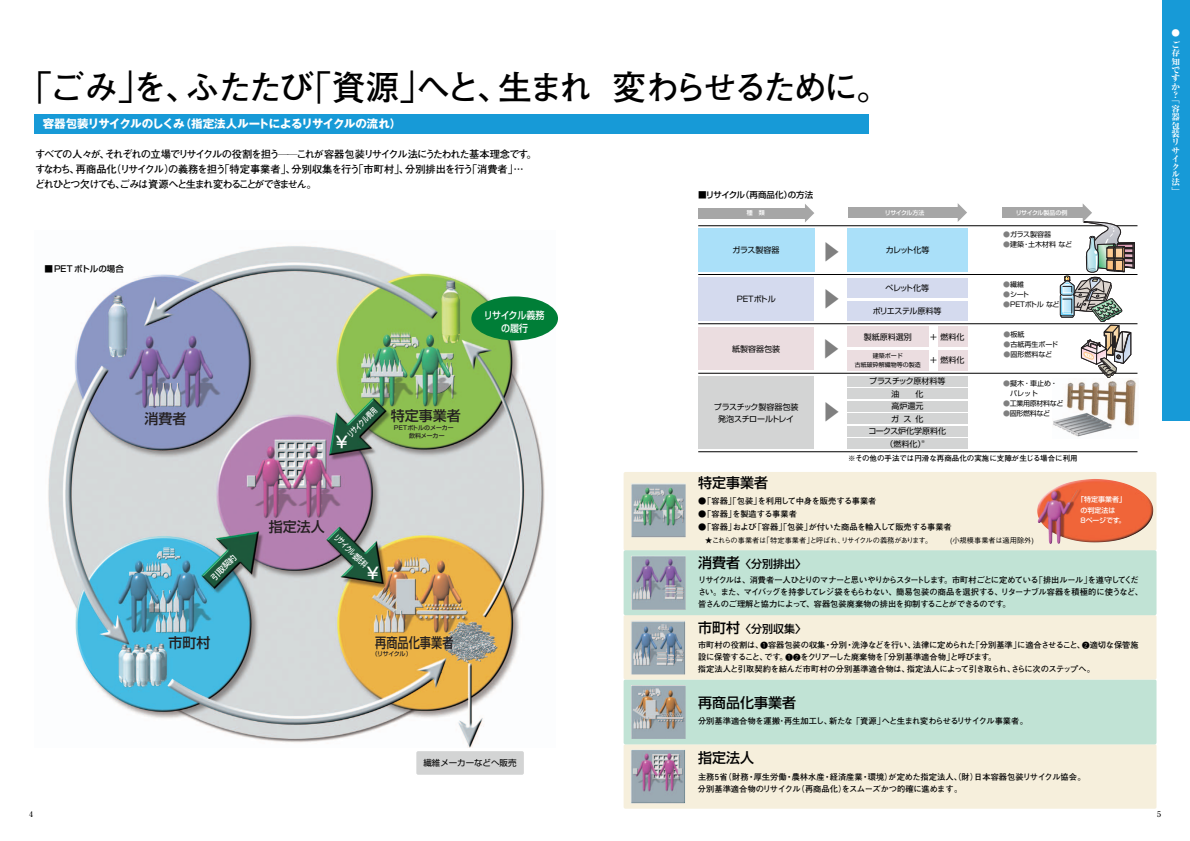
<style>
.page{position:relative;width:1190px;height:841px;background:#fff}
.page>*{position:absolute;margin:0;border:0;box-sizing:border-box;transform-origin:0 0}
.t1{font:700 34px "Futo Go B101";letter-spacing:-.095em;color:#000}
.t2{font:20px "Shin Go";color:#808080}
.t3{font:500 16px "Shin Go";color:#fff}
.t4{font:500 14px "Shin Go";color:#000}
.t5{font:500 14px "Shin Go";color:#231f20}
.t6{font:500 14px "Shin Go";color:#231f20;scale:.8 1}
.t7{font:700 11.5px "Gothic MB101";letter-spacing:-.055em;color:#fff}
.t8{font:500 11px "Shin Go";color:#000}
.t9{font:700 10.2px/15px "Futo Go B101";letter-spacing:-.09em;color:#000}
.t10{font:500 10px/13px "Shin Go";letter-spacing:-.01em;color:#fff;text-align:center;scale:.9 1}
.t11{font:10px "Shin Go";color:#000}
.t12{font:500 8.5px "Shin Go";color:#000}
.t13{font:800 8.5px/8.3px "Ryumin";color:#fff;text-align:justify}
.t14{font:8.5px "Shin Go";color:#000}
.t15{font:700 8.2px/12px "Futo Go B101";letter-spacing:-.015em;color:#000}
.t16{font:700 8.2px/12px "Futo Go B101";letter-spacing:-.04em;color:#000}
.t17{font:8px/12.4px "Shin Go";color:#000;text-align:center}
.t18{font:8px/12px "Shin Go";letter-spacing:-.03em;color:#000;text-align:center}
.t19{font:500 8px "Shin Go";color:#fff;scale:.7 1}
.t20{font:8px "Shin Go";letter-spacing:-.04em;color:#000}
.t21{font:500 8px "Shin Go";color:#fff}
.t22{font:500 8px "Ryumin";color:#000}
.t23{font:700 7.5px "Futo Go B101";color:#000}
.t24{font:500 7.2px "Gothic BBB";letter-spacing:-.06em;color:#000}
.t25{font:500 7.2px "Gothic BBB";letter-spacing:-.01em;color:#000}
.t26{font:7px/10px "Shin Go";color:#000}
.t27{font:500 7px/10.5px "Shin Go";color:#fff}
.t28{font:7px "Shin Go";letter-spacing:-.045em;color:#000}
.t29{font:500 6px/8px "Shin Go";letter-spacing:-.025em;color:#231f20}
.t30{font:6px/9px "Shin Go";color:#000;text-align:center}
.t31{font:500 6px "Shin Go";letter-spacing:-.07em;color:#fff}
.t32{font:500 6px "Shin Go";letter-spacing:-.035em;color:#fff}
.t33{font:4px "Shin Go";color:#000}
.s1{color:#808080}
.s2{font-size:14px}
.s3{font-family:"Gthin Hround";font-weight:400;font-size:7.5px}
</style>
<div class="page">
<div style="left:624px;top:472px;width:533px;height:79px;background:#f6efdc;border-radius:2px"></div>
<div style="left:1162px;top:0;width:28px;height:421px;background:#179ad7"></div>
<div style="left:624px;top:744px;width:533px;height:65px;background:#f6efdc;border-radius:2px"></div>
<img style="left:1053px;top:379px;width:83px;height:58px">
<img style="left:1037px;top:479px;width:116px;height:65px">
<div style="left:34px;top:114px;width:835px;height:20px;background:#179ad7"></div>
<div style="left:698px;top:228px;width:116px;height:43px;background:#aae0f9"></div>
<hr style="left:698px;top:274px;width:440px;height:1px;background:#000">
<hr style="left:698px;top:226px;width:440px;height:1px;background:#000">
<div style="left:847px;top:229px;width:121px;height:43px;background:#aae0f9"></div>
<div style="left:698px;top:277px;width:116px;height:43px;background:#d4daee"></div>
<hr style="left:698px;top:324px;width:440px;height:1px;background:#000">
<div style="left:847px;top:278px;width:121px;height:19px;background:#d4daee"></div>
<div style="left:847px;top:376px;width:121px;height:11px;background:#d3d4d4"></div>
<div style="left:847px;top:389px;width:121px;height:10px;background:#d3d4d4"></div>
<div style="left:847px;top:401px;width:121px;height:11px;background:#d3d4d4"></div>
<div style="left:847px;top:414px;width:121px;height:10px;background:#d3d4d4"></div>
<div style="left:847px;top:426px;width:121px;height:10px;background:#d3d4d4"></div>
<div style="left:847px;top:438px;width:121px;height:11px;background:#d3d4d4"></div>
<div style="left:698px;top:377px;width:116px;height:72px;background:#d3d4d4"></div>
<hr style="left:698px;top:373px;width:440px;height:1px;background:#000">
<hr style="left:698px;top:452px;width:440px;height:1px;background:#000">
<div style="left:698px;top:327px;width:116px;height:43px;background:#ebdde0"></div>
<div style="left:847px;top:327px;width:82px;height:20px;background:#ebdde0"></div>
<div style="left:847px;top:350px;width:82px;height:20px;background:#ebdde0"></div>
<div style="left:938px;top:327px;width:29px;height:20px;background:#ebdde0"></div>
<div style="left:938px;top:351px;width:29px;height:20px;background:#ebdde0"></div>
<div style="left:698px;top:208px;width:110px;height:10px;background:#a6a6a6"></div>
<svg style="left:805px;top:204px;width:9px;height:18px"></svg>
<div style="left:848px;top:208px;width:112px;height:10px;background:#a6a6a6"></div>
<svg style="left:958px;top:203px;width:9px;height:19px"></svg>
<div style="left:1002px;top:208px;width:83px;height:10px;background:#a6a6a6"></div>
<svg style="left:1059px;top:203px;width:76px;height:175px"></svg>
<img style="left:631px;top:750px;width:54px;height:54px">
<div style="left:624px;top:680px;width:533px;height:64px;background:#c1e3d5;border-radius:2px"></div>
<img style="left:631px;top:685px;width:55px;height:54px">
<div style="left:624px;top:615px;width:533px;height:65px;background:#f6efdc;border-radius:2px"></div>
<img style="left:631px;top:621px;width:54px;height:53px">
<div style="left:624px;top:550px;width:533px;height:65px;background:#c1e3d5;border-radius:2px"></div>
<img style="left:631px;top:556px;width:55px;height:54px">
<img style="left:631px;top:483px;width:55px;height:54px">
<img style="left:48px;top:246px;width:507px;height:501px">
<div style="left:471px;top:296px;width:87px;height:44px;background:#007e37;border-radius:50%"></div>
<div style="left:416px;top:751px;width:108px;height:24px;background:#d3d4d4;border-radius:2px"></div>
<div style="left:847px;top:301px;width:120px;height:20px;background:#d4daee"></div>
<h1 class="t1" style="left:35px;top:74px;width:855px">｢ごみ｣を、ふたたび｢資源｣へと、生まれ変わらせるために。</h1>
<h3 class="t7" style="left:43px;top:120px;width:360px">容器包装リサイクルのしくみ（指定法人ルートによるリサイクルの流れ）</h3>
<p class="t9" style="left:35px;top:148px;width:503px">すべての人々が、それぞれの立場でリサイクルの役割を担う――これが容器包装リサイクル法にうたわれた基本理念です。すなわち、再商品化（リサイクル）の義務を担う「特定事業者」、分別収集を行う「市町村」、分別排出を行う「消費者」…どれひとつ欠けても、ごみは資源へと生まれ変わることができません。</p>
<p class="t12" style="left:698px;top:192px;width:117px">■リサイクル（再商品化）の方法</p>
<p class="t12" style="left:45px;top:266px;width:81px">■ＰＥＴボトルの場合</p>
<h3 class="t5" style="left:144px;top:413px;width:43px">消費者</h3>
<p class="t21" style="left:210px;top:577px;width:33px;rotate:-45deg">引取契約</p>
<h3 class="t5" style="left:168px;top:638px;width:43px">市町村</h3>
<p class="t10" style="left:484px;top:310px;width:69px">リサイクル義務の履行</p>
<p class="t19" style="left:347px;top:434px;width:55px;rotate:-45deg">リサイクル費用</p>
<h3 class="t3" style="left:334px;top:436px;width:17px">￥</h3>
<h3 class="t5" style="left:391px;top:410px;width:71px">特定事業者</h3>
<p class="t29" style="left:409px;top:424px;width:46px;text-indent:-16px">ＰＥＴボトルのメーカー飲料メーカー</p>
<h3 class="t5" style="left:269px;top:522px;width:57px">指定法人</h3>
<p class="t19" style="left:338px;top:533px;width:63px;rotate:45deg">リサイクル委託料</p>
<h3 class="t3" style="left:365px;top:567px;width:17px">￥</h3>
<h3 class="t6" style="left:375px;top:637px;width:99px">再商品化事業者</h3>
<p class="t29" style="left:372px;top:651px;width:42px">（リサイクル）</p>
<p class="t14" style="left:423px;top:760px;width:95px">繊維メーカーなどへ販売</p>
<p class="t31" style="left:747px;top:210px;width:19px">種　類</p>
<p class="t31" style="left:885px;top:210px;width:41px">リサイクル方法</p>
<p class="t32" style="left:1016px;top:210px;width:53px">リサイクル製品の例</p>
<h2 class="t2" style="left:823px;top:262px;width:21px;rotate:-90deg">▼</h2>
<h2 class="t2" style="left:823px;top:309px;width:21px;rotate:-90deg">▼</h2>
<p class="t17" style="left:733px;top:244px;width:48px">ガラス製容器</p>
<p class="t17" style="left:886px;top:245px;width:45px">カレット化等</p>
<p class="t17" style="left:886px;top:282px;width:45px">ペレット化等</p>
<p class="t17" style="left:737px;top:294px;width:41px">PETボトル</p>
<p class="t20" style="left:873px;top:308px;width:70px">ポリエステル原料等</p>
<p class="t17" style="left:732px;top:343px;width:49px">紙製容器包装</p>
<h2 class="t2" style="left:823px;top:359px;width:21px;rotate:-90deg">▼</h2>
<p class="t17" style="left:864px;top:332px;width:49px">製紙原料選別</p>
<p class="t30" style="left:855px;top:352px;width:67px">建築ボード<br>古紙破砕解繊物等の製造</p>
<p class="t17" style="left:941px;top:331px;width:25px">燃料化</p>
<p class="t17" style="left:941px;top:355px;width:25px">燃料化</p>
<p class="t11" style="left:930px;top:332px;width:8px">+</p>
<p class="t11" style="left:930px;top:356px;width:8px">+</p>
<p class="t26" style="left:1003px;top:231px;width:49px"><span class="s1">●</span>ガラス製容器</p>
<p class="t26" style="left:1003px;top:241px;width:70px"><span class="s1">●</span>建築・土木材料など</p>
<p class="t26" style="left:1003px;top:280px;width:22px"><span class="s1">●</span>繊維</p>
<p class="t26" style="left:1003px;top:290px;width:27px"><span class="s1">●</span>シート</p>
<p class="t26" style="left:1003px;top:300px;width:58px"><span class="s1">●</span>PETボトルなど</p>
<p class="t26" style="left:1004px;top:331px;width:22px"><span class="s1">●</span>板紙</p>
<p class="t26" style="left:1004px;top:341px;width:56px"><span class="s1">●</span>古紙再生ボード</p>
<p class="t26" style="left:1004px;top:351px;width:50px"><span class="s1">●</span>固形燃料など</p>
<p class="t18" style="left:714px;top:402px;width:86px">プラスチック製容器包装発泡スチロールトレイ</p>
<h3 class="t4" style="left:698px;top:478px;width:71px">特定事業者</h3>
<h2 class="t2" style="left:823px;top:422px;width:21px;rotate:-90deg">▼</h2>
<p class="t17" style="left:868px;top:376px;width:79px">プラスチック原材料等油　　化<br>高炉還元<br>ガス化<br>コークス炉化学原料化（燃料化）</p>
<p class="t26" style="left:1010px;top:379px;width:49px;text-indent:-7px"><span class="s1">●</span>擬木・車止め・パレット</p>
<p class="t28" style="left:1003px;top:401px;width:62px"><span class="s1">●</span>工業用原材料など</p>
<p class="t26" style="left:1003px;top:409px;width:48px"><span class="s1">●</span>固形燃料など</p>
<p class="t23" style="left:848px;top:455px;width:231px">※その他の手法では円滑な再商品化の実施に支障が生じる場合に利用</p>
<p class="t33" style="left:921px;top:440px;width:5px">※</p>
<p class="t27" style="left:1080px;top:495px;width:47px;text-indent:-4px">「特定事業者」の判定法は<br>8ページです。</p>
<p class="t15" style="left:698px;top:496px;width:180px">●「容器」「包装」を利用して中身を販売する事業者</p>
<p class="t15" style="left:698px;top:509px;width:100px">●「容器」を製造する事業者</p>
<p class="t15" style="left:698px;top:522px;width:255px">●「容器」および「容器」「包装」が付いた商品を輸入して販売する事業者</p>
<p class="t24" style="left:705px;top:538px;width:228px">★これらの事業者は「特定事業者」と呼ばれ、リサイクルの義務があります。</p>
<p class="t25" style="left:950px;top:538px;width:85px">(小規模事業者は適用除外)</p>
<h3 class="t8" style="left:698px;top:560px;width:109px"><span class="s2">消費者</span>〈分別排出〉</h3>
<p class="t16" style="left:698px;top:575px;width:446px">リサイクルは、消費者一人ひとりのマナーと思いやりからスタートします。市町村ごとに定めている「排出ルール」を遵守してください。また、マイバッグを持参してレジ袋をもらわない、簡易包装の商品を選択する、リターナブル容器を積極的に使うなど、皆さんのご理解と協力によって、容器包装廃棄物の排出を抑制することができるのです。</p>
<h3 class="t8" style="left:698px;top:625px;width:109px"><span class="s2">市町村</span>〈分別収集〉</h3>
<p class="t15" style="left:698px;top:640px;width:442px">市町村の役割は、<span class="s3">q</span>容器包装の収集・分別・洗浄などを行い、法律に定められた「分別基準」に適合させること、<span class="s3">w</span>適切な保管施設に保管すること、です。<span class="s3">qw</span>をクリアーした廃棄物を「分別基準適合物」と呼びます。<br>指定法人と引取契約を結んだ市町村の分別基準適合物は、指定法人によって引き取られ、さらに次のステップへ。</p>
<h3 class="t4" style="left:698px;top:698px;width:99px">再商品化事業者</h3>
<p class="t15" style="left:698px;top:716px;width:331px">分別基準適合物を運搬･再生加工し、新たな「資源」へと生まれ変わらせるリサイクル事業者。</p>
<h3 class="t4" style="left:698px;top:753px;width:57px">指定法人</h3>
<p class="t15" style="left:698px;top:771px;width:389px">主務５省（財務・厚生労働・農林水産・経済産業・環境）が定めた指定法人、（財）日本容器包装リサイクル協会。分別基準適合物のリサイクル（再商品化）をスムーズかつ的確に進めます。</p>
<p class="t22" style="left:29px;top:811px;width:5px">4</p>
<p class="t22" style="left:1157px;top:811px;width:5px">5</p>
<p class="t13" style="left:1171px;top:29px;width:10px;line-height:11.3px">●ご</p>
<p class="t13" style="left:1171px;top:50px;width:10px">存知ですか？</p>
<p class="t13" style="left:1171px;top:97px;width:10px">「容器包装リサイク</p>
<p class="t13" style="left:1171px;top:170px;width:10px">ル法」</p>
</div>
